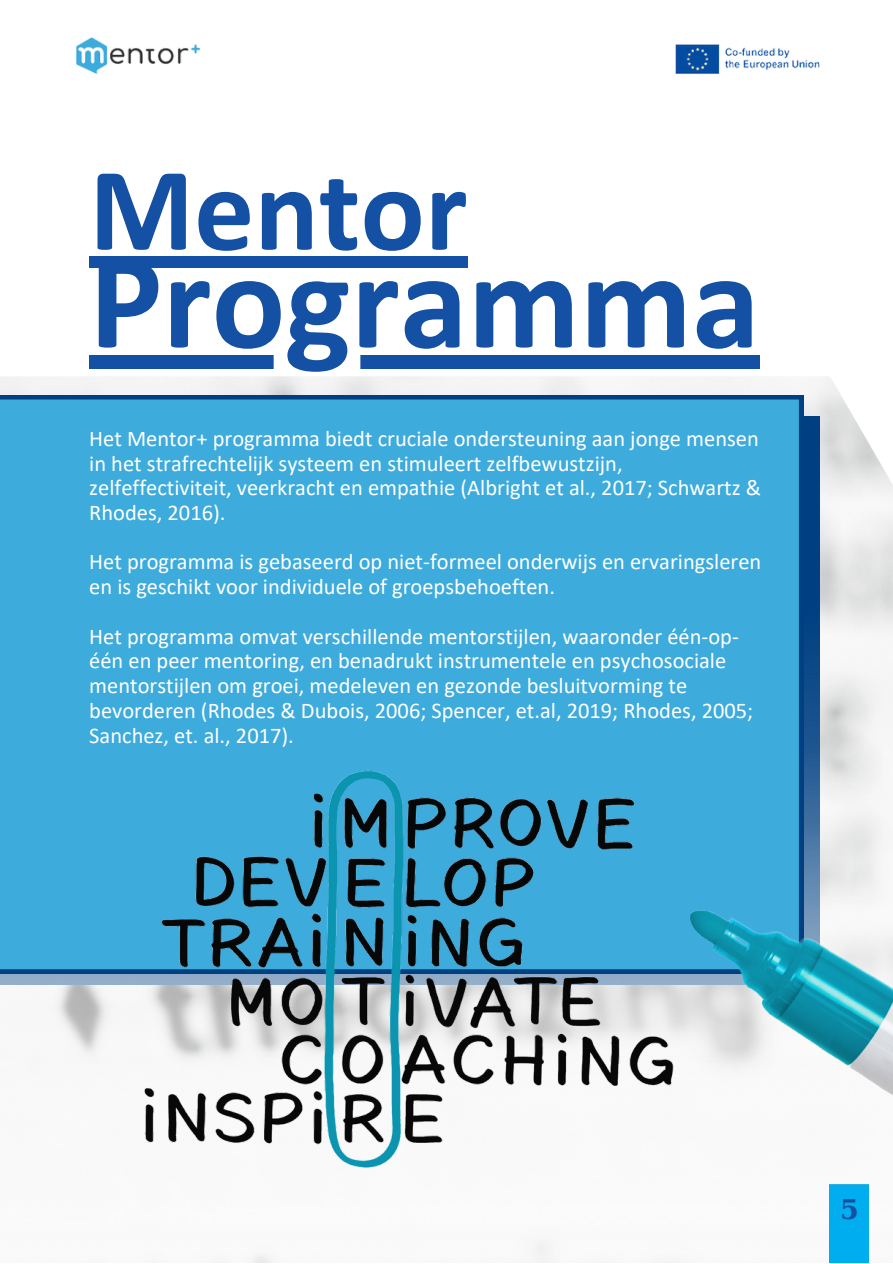
<style>
.page{position:relative;width:893px;height:1264px;background:#fff}
.page>*{position:absolute;margin:0;border:0;box-sizing:border-box;transform-origin:0 0}
.t1{font:700 137.7px "Calibri";color:#1450a4}
.t2{font:700 119.85px "Calibri";color:#1450a4}
.t3{font:700 27px "DejaVu Serif";color:#1450a4}
.t4{font:22.5px/24.8px "Calibri";color:#fff}
</style>
<div class="page">
<img style="left:76px;top:37px;width:744px;height:37px">
<img style="left:0;top:376px;width:892px;height:228px">
<img style="left:0;top:604px;width:892px;height:381px">
<div style="left:0;top:395px;width:803px;height:578px;background:#3dabdc"></div>
<img style="left:43px;top:696px;width:849px;height:566px">
<div style="left:89px;top:256px;width:378px;height:11px;background:#1450a4"></div>
<div style="left:89px;top:355px;width:671px;height:13px;background:#1450a4"></div>
<div style="left:829px;top:1184px;width:39px;height:78px;background:#00aeef"></div>
<p class="t2" style="left:89px;top:159px;width:380px">Mentor</p>
<p class="t1" style="left:89px;top:244px;width:672px">Programma</p>
<p class="t4" style="left:89px;top:428px;width:673px">Het Mentor+ programma biedt cruciale ondersteuning aan jonge mensen in het strafrechtelijk systeem en stimuleert zelfbewustzijn, zelfeffectiviteit, veerkracht en empathie (Albright et al., 2017; Schwartz &amp; Rhodes, 2016).</p>
<p class="t4" style="left:89px;top:551px;width:673px">Het programma is gebaseerd op niet-formeel onderwijs en ervaringsleren en is geschikt voor individuele of groepsbehoeften.</p>
<p class="t4" style="left:89px;top:625px;width:665px">Het programma omvat verschillende mentorstijlen, waaronder één-op&shy;één en peer mentoring, en benadrukt instrumentele en psychosociale mentorstijlen om groei, medeleven en gezonde besluitvorming te bevorderen (Rhodes &amp; Dubois, 2006; Spencer, et.al, 2019; Rhodes, 2005; Sanchez, et. al., 2017).</p>
<p class="t3" style="left:840px;top:1193px;width:20px">5</p>
</div>
